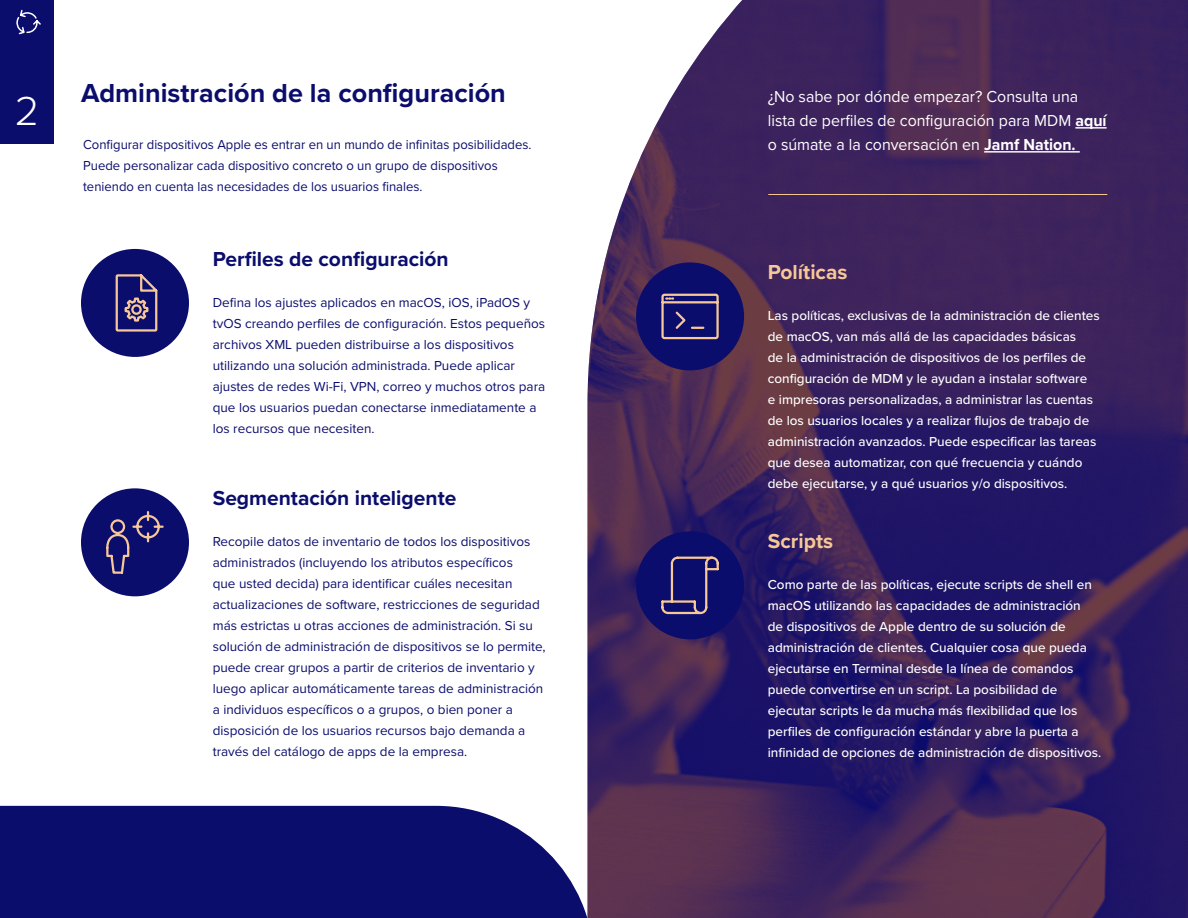
<style>
.page{position:relative;width:1188px;height:918px;background:#fff}
.page>*{position:absolute;margin:0;border:0;box-sizing:border-box;transform-origin:0 0}
.t1{font:300 42px "Proxima Nova";color:#fff}
.t2{font:700 27px "Proxima Nova";color:#0b0d6d}
.t3{font:700 21px "Proxima Nova";color:#0b0d6d}
.t4{font:700 21px "Proxima Nova";color:#f8c797}
.t5{font:16.5px/24px "Proxima Nova";color:#fff}
.t6{font:13.5px/21px "Proxima Nova";color:#0b0d6d}
.t7{font:500 13.5px/21px "Proxima Nova";color:#fff}
.s1{font-weight:700}
</style>
<div class="page">
<img style="left:588px;top:0;width:600px;height:918px">
<div style="left:0;top:0;width:54px;height:144px;background:#0b0d6d"></div>
<svg style="left:16px;top:9px;width:25px;height:26px"></svg>
<div style="left:81px;top:249px;width:108px;height:108px;background:#0b0d6d;border-radius:50%"></div>
<svg style="left:115px;top:274px;width:43px;height:58px"></svg>
<div style="left:636px;top:262px;width:108px;height:108px;background:#0b0d6d;border-radius:50%"></div>
<svg style="left:661px;top:293px;width:58px;height:47px"></svg>
<div style="left:636px;top:531px;width:108px;height:108px;background:#0b0d6d;border-radius:50%"></div>
<svg style="left:661px;top:556px;width:58px;height:59px"></svg>
<div style="left:81px;top:488px;width:108px;height:108px;background:#0b0d6d;border-radius:50%"></div>
<svg style="left:106px;top:511px;width:58px;height:63px"></svg>
<hr style="left:1075px;top:127px;width:32px;height:2px;background:#fff">
<hr style="left:984px;top:151px;width:96px;height:2px;background:#fff">
<hr style="left:769px;top:194px;width:338px;height:1px;background:#f8c797">
<svg style="left:0;top:806px;width:594px;height:112px;background:#1c1d76"></svg>
<h1 class="t1" style="left:15px;top:79px;width:26px">2</h1>
<h2 class="t2" style="left:81px;top:73px;width:426px">Administración de la configuración</h2>
<p class="t6" style="left:83px;top:133px;width:450px">Configurar dispositivos Apple es entrar en un mundo de infinitas posibilidades.<br>Puede personalizar cada dispositivo concreto o un grupo de dispositivos teniendo en cuenta las necesidades de los usuarios finales.</p>
<p class="t5" style="left:768px;top:83px;width:340px">¿No sabe por dónde empezar? Consulta una lista de perfiles de configuración para MDM <span class="s1">aquí </span>o súmate a la conversación en <span class="s1">Jamf Nation.</span></p>
<h3 class="t3" style="left:213px;top:243px;width:237px">Perfiles de configuración</h3>
<p class="t6" style="left:213px;top:291px;width:334px">Defina los ajustes aplicados en macOS, iOS, iPadOS y tvOS creando perfiles de configuración. Estos pequeños archivos XML pueden distribuirse a los dispositivos utilizando una solución administrada. Puede aplicar ajustes de redes Wi-Fi, VPN, correo y muchos otros para que los usuarios puedan conectarse inmediatamente a los recursos que necesiten.</p>
<h3 class="t4" style="left:768px;top:256px;width:81px">Políticas</h3>
<p class="t7" style="left:768px;top:305px;width:333px">Las políticas, exclusivas de la administración de clientes de macOS, van más allá de las capacidades básicas<br>de la administración de dispositivos de los perfiles de configuración de MDM y le ayudan a instalar software<br>e impresoras personalizadas, a administrar las cuentas de los usuarios locales y a realizar flujos de trabajo de administración avanzados. Puede especificar las tareas que desea automatizar, con qué frecuencia y cuándo debe ejecutarse, y a qué usuarios y/o dispositivos.</p>
<h3 class="t3" style="left:213px;top:482px;width:245px">Segmentación inteligente</h3>
<p class="t6" style="left:213px;top:531px;width:334px">Recopile datos de inventario de todos los dispositivos administrados (incluyendo los atributos específicos<br>que usted decida) para identificar cuáles necesitan actualizaciones de software, restricciones de seguridad más estrictas u otras acciones de administración. Si su solución de administración de dispositivos se lo permite, puede crear grupos a partir de criterios de inventario y luego aplicar automáticamente tareas de administración a individuos específicos o a grupos, o bien poner a disposición de los usuarios recursos bajo demanda a través del catálogo de apps de la empresa.</p>
<h3 class="t4" style="left:768px;top:525px;width:67px">Scripts</h3>
<p class="t7" style="left:768px;top:574px;width:335px">Como parte de las políticas, ejecute scripts de shell en macOS utilizando las capacidades de administración<br>de dispositivos de Apple dentro de su solución de administración de clientes. Cualquier cosa que pueda ejecutarse en Terminal desde la línea de comandos puede convertirse en un script. La posibilidad de ejecutar scripts le da mucha más flexibilidad que los perfiles de configuración estándar y abre la puerta a infinidad de opciones de administración de dispositivos.</p>
</div>
